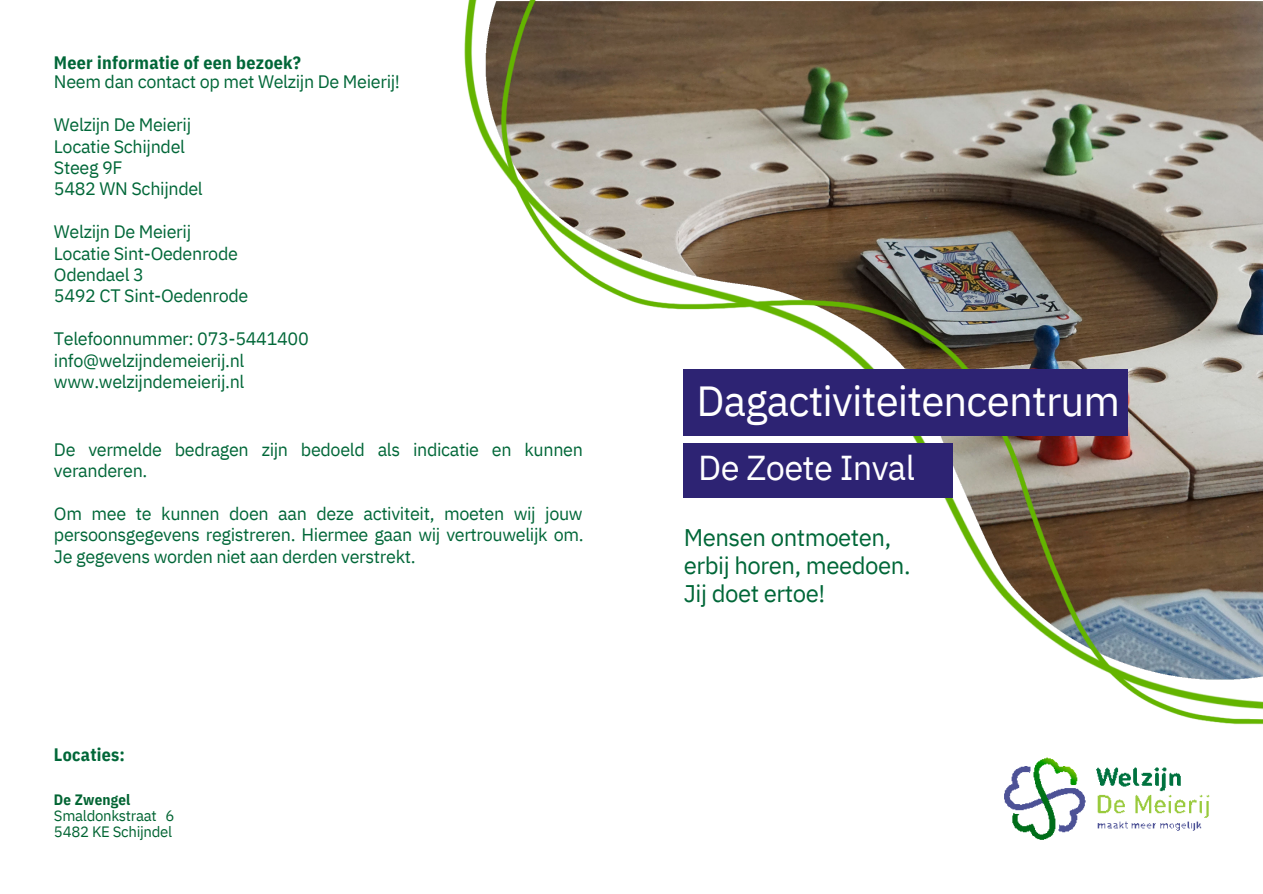
<style>
.page{position:relative;width:1263px;height:894px;background:#fff}
.page>*{position:absolute;margin:0;border:0;box-sizing:border-box;transform-origin:0 0}
.t1{font:42px "IBM Plex Sans";letter-spacing:-.02em;color:#fff}
.t2{font:34.5px "IBM Plex Sans";letter-spacing:-.02em;color:#fff}
.t3{font:24px/28px "IBM Plex Sans";letter-spacing:-.02em;color:#006738}
.t4{font:18px/21.3px "IBM Plex Sans";letter-spacing:-.02em;color:#006738}
.t5{font:700 18px "IBM Plex Sans Cond";letter-spacing:.015em;color:#006738}
.t6{font:15px/16.8px "IBM Plex Sans";letter-spacing:-.02em;color:#006432}
.t7{font:700 15px "IBM Plex Sans Cond";letter-spacing:.015em;color:#006432}
</style>
<div class="page">
<img style="left:464px;top:0;width:798px;height:725px">
<div style="left:684px;top:369px;width:444px;height:66px;background:#2d2373"></div>
<div style="left:684px;top:443px;width:268px;height:54px;background:#2d2373"></div>
<img style="left:1004px;top:757px;width:206px;height:83px">
<p class="t5" style="left:54px;top:51px;width:248px">Meer informatie of een bezoek?</p>
<p class="t4" style="left:54px;top:71px;width:348px">Neem dan contact op met Welzijn De Meierij!</p>
<p class="t4" style="left:54px;top:114px;width:150px">Welzijn De Meierij<br>Locatie Schijndel<br>Steeg 9F<br>5482 WN Schijndel</p>
<p class="t4" style="left:54px;top:221px;width:196px">Welzijn De Meierij<br>Locatie Sint-Oedenrode<br>Odendael 3<br>5492 CT Sint-Oedenrode</p>
<p class="t4" style="left:54px;top:327px;width:256px">Telefoonnummer: 073-5441400 info@welzijndemeierij.nl www.welzijndemeierij.nl</p>
<p class="t4" style="left:54px;top:438px;width:530px">De vermelde bedragen zijn bedoeld als indicatie en kunnen veranderen.</p>
<p class="t4" style="left:54px;top:502px;width:531px;text-align:justify">Om mee te kunnen doen aan deze activiteit, moeten wij jouw persoonsgegevens registreren. Hiermee gaan wij vertrouwelijk om.<br>Je gegevens worden niet aan derden verstrekt.</p>
<p class="t5" style="left:54px;top:742px;width:73px">Locaties:</p>
<p class="t7" style="left:54px;top:789px;width:78px">De Zwengel</p>
<p class="t6" style="left:54px;top:806px;width:122px">Smaldonkstraat 6<br>5482 KE Schijndel</p>
<h1 class="t1" style="left:697px;top:372px;width:425px">Dagactiviteitencentrum</h1>
<h2 class="t2" style="left:698px;top:444px;width:218px">De Zoete Inval</h2>
<h3 class="t3" style="left:684px;top:522px;width:228px">Mensen ontmoeten, erbij horen, meedoen.<br>Jij doet ertoe!</h3>
</div>
